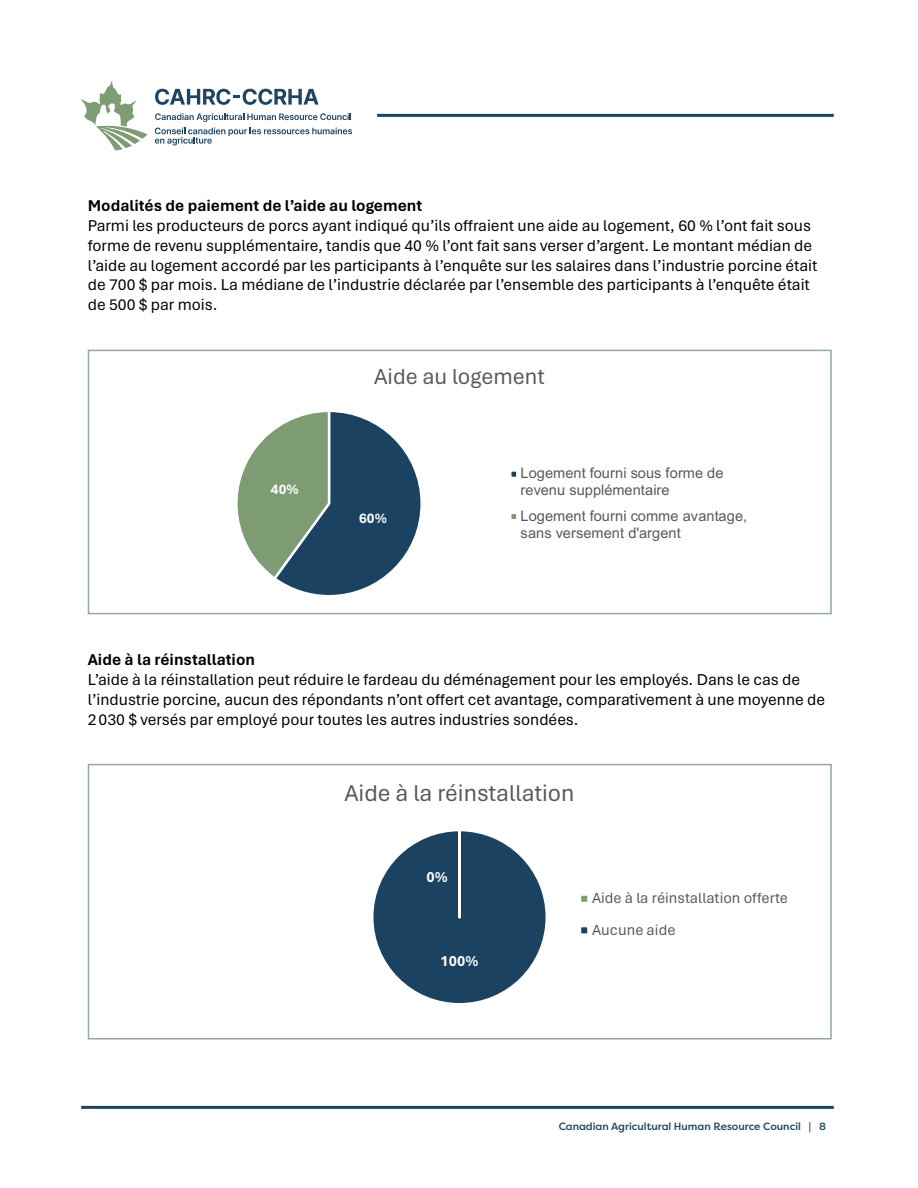
<style>
.page{position:relative;width:918px;height:1188px;background:#fff}
.page>*{position:absolute;margin:0;border:0;box-sizing:border-box;transform-origin:0 0}
.t1{font:24px "Aptos";color:#595959}
.t2{font:22.8px "Aptos";color:#595959}
.t3{font:16.5px/19.8px "Aptos";color:#000}
.t4{font:700 16.5px "Aptos";color:#000}
.t5{font:15.45px/32px "Aptos";letter-spacing:.005em;color:#595959}
.t6{font:700 15.45px "Aptos";color:#fff}
.t7{font:14.55px/16.6px "Arial";letter-spacing:.005em;color:#595959}
.t8{font:700 14.55px "Aptos";color:#fff}
.t9{font:500 10.5px "Filson Pro";color:#1f4561}
</style>
<div class="page">
<svg style="left:155px;top:113px;width:197px;height:32px"></svg>
<svg style="left:155px;top:89px;width:164px;height:16px"></svg>
<svg style="left:80px;top:80px;width:68px;height:70px"></svg>
<hr style="left:377px;top:114px;width:457px;height:3px;background:#1f4562">
<hr style="left:81px;top:1106px;width:753px;height:3px;background:#1f4562">
<svg style="left:237px;top:412px;width:184px;height:183px"></svg>
<div style="left:510px;top:470px;width:7px;height:8px;background:#1b4361"></div>
<div style="left:509px;top:469px;width:10px;height:10px;border:2px solid #fff"></div>
<div style="left:510px;top:513px;width:7px;height:7px;background:#7e9c74"></div>
<div style="left:509px;top:512px;width:10px;height:9px;border:2px solid #fff"></div>
<div style="left:88px;top:350px;width:744px;height:264px;border:2px solid #92ad93"></div>
<div style="left:372px;top:830px;width:175px;height:174px;background:#1b4361;border-radius:87px"></div>
<div style="left:580px;top:894px;width:9px;height:9px;background:#7e9c74"></div>
<div style="left:579px;top:893px;width:11px;height:11px;border:3px solid #fff"></div>
<div style="left:580px;top:926px;width:9px;height:9px;background:#1b4361"></div>
<div style="left:579px;top:925px;width:11px;height:11px;border:3px solid #fff"></div>
<div style="left:88px;top:764px;width:744px;height:276px;border:2px solid #92ad93"></div>
<p class="t4" style="left:88px;top:195px;width:336px">Modalités de paiement de l’aide au logement</p>
<p class="t3" style="left:88px;top:215px;width:731px">Parmi les producteurs de porcs ayant indiqué qu’ils offraient une aide au logement, 60 % l’ont fait sous forme de revenu supplémentaire, tandis que 40 % l’ont fait sans verser d’argent. Le montant médian de l’aide au logement accordé par les participants à l’enquête sur les salaires dans l’industrie porcine était de 700 $ par mois. La médiane de l’industrie déclarée par l’ensemble des participants à l’enquête était de 500 $ par mois.</p>
<p class="t8" style="left:271px;top:479px;width:29px">40%</p>
<p class="t2" style="left:374px;top:361px;width:172px">Aide au logement</p>
<p class="t8" style="left:359px;top:508px;width:29px">60%</p>
<p class="t7" style="left:521px;top:465px;width:205px">Logement fourni sous forme de revenu supplémentaire</p>
<p class="t7" style="left:521px;top:507px;width:228px">Logement fourni comme avantage, sans versement d'argent</p>
<p class="t4" style="left:88px;top:649px;width:169px">Aide à la réinstallation</p>
<p class="t3" style="left:88px;top:669px;width:739px">L’aide à la réinstallation peut réduire le fardeau du déménagement pour les employés. Dans le cas de l’industrie porcine, aucun des répondants n’ont offert cet avantage, comparativement à une moyenne de<br>2030 $ versés par employé pour toutes les autres industries sondées.</p>
<p class="t1" style="left:344px;top:777px;width:232px">Aide à la réinstallation</p>
<p class="t6" style="left:426px;top:866px;width:23px">0%</p>
<p class="t6" style="left:441px;top:950px;width:39px">100%</p>
<p class="t5" style="left:592px;top:881px;width:198px">Aide à la réinstallation offerte<br>Aucune aide</p>
<p class="t9" style="left:559px;top:1119px;width:269px">Canadian Agricultural Human Resource Council | 8</p>
</div>
